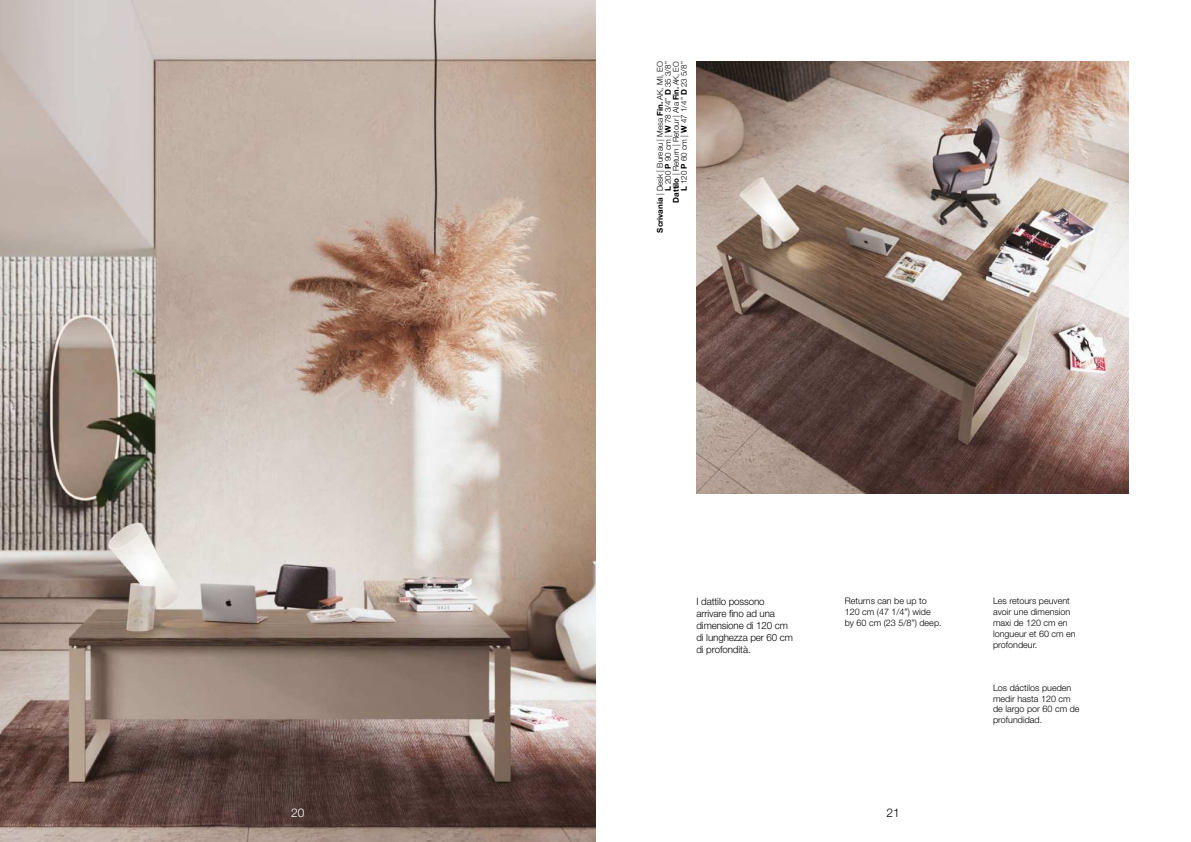
<style>
.page{position:relative;width:1191px;height:842px;background:#fff}
.page>*{position:absolute;margin:0;border:0;box-sizing:border-box;transform-origin:0 0}
.t1{font:300 12px "Helvetica Neue LT Pro";color:#000}
.t2{font:300 12px "Helvetica Neue LT Pro";color:#fff}
.t3{font:300 10px/12px "Helvetica Neue LT Pro";letter-spacing:-.01em;color:#000}
.t4{font:300 9px/10.8px "Helvetica Neue LT Pro";color:#000}
.t5{font:300 8px/8px "Helvetica Neue LT Pro";color:#000;text-align:right}
.s1{font-weight:700}
</style>
<div class="page">
<img style="left:0;top:0;width:595px;height:842px">
<img style="left:696px;top:62px;width:432px;height:432px">
<h1 class="t2" style="left:291px;top:807px;width:15px">20</h1>
<p class="t5" style="left:656px;top:233px;width:173px;rotate:-90deg"><span class="s1">Scrivania</span> | Desk | Bureau | Mesa <span class="s1">Fin.</span> AK, MI, EO <span class="s1">L</span> 200 <span class="s1">P</span> 90 cm | <span class="s1">W</span> 78 3/4” <span class="s1">D</span> 35 3/8”<br><span class="s1">Dattilo</span> | Return | Retour | Ala <span class="s1">Fin.</span> AK, EO<br><span class="s1">L</span> 120 <span class="s1">P</span> 60 cm | <span class="s1">W</span> 47 1/4” <span class="s1">D</span> 23 5/8”</p>
<p class="t3" style="left:696px;top:596px;width:98px">I dattilo possono arrivare fino ad una dimensione di 120 cm di lunghezza per 60 cm di profondità.</p>
<p class="t4" style="left:844px;top:596px;width:98px">Returns can be up to<br>120 cm (47 1/4”) wide by 60 cm (23 5/8”) deep.</p>
<h1 class="t1" style="left:886px;top:807px;width:15px">21</h1>
<p class="t4" style="left:993px;top:596px;width:84px">Les retours peuvent avoir une dimension maxi de 120 cm en longueur et 60 cm en profondeur.</p>
<p class="t4" style="left:993px;top:683px;width:88px">Los dáctilos pueden medir hasta 120 cm de largo por 60 cm de profundidad.</p>
</div>
